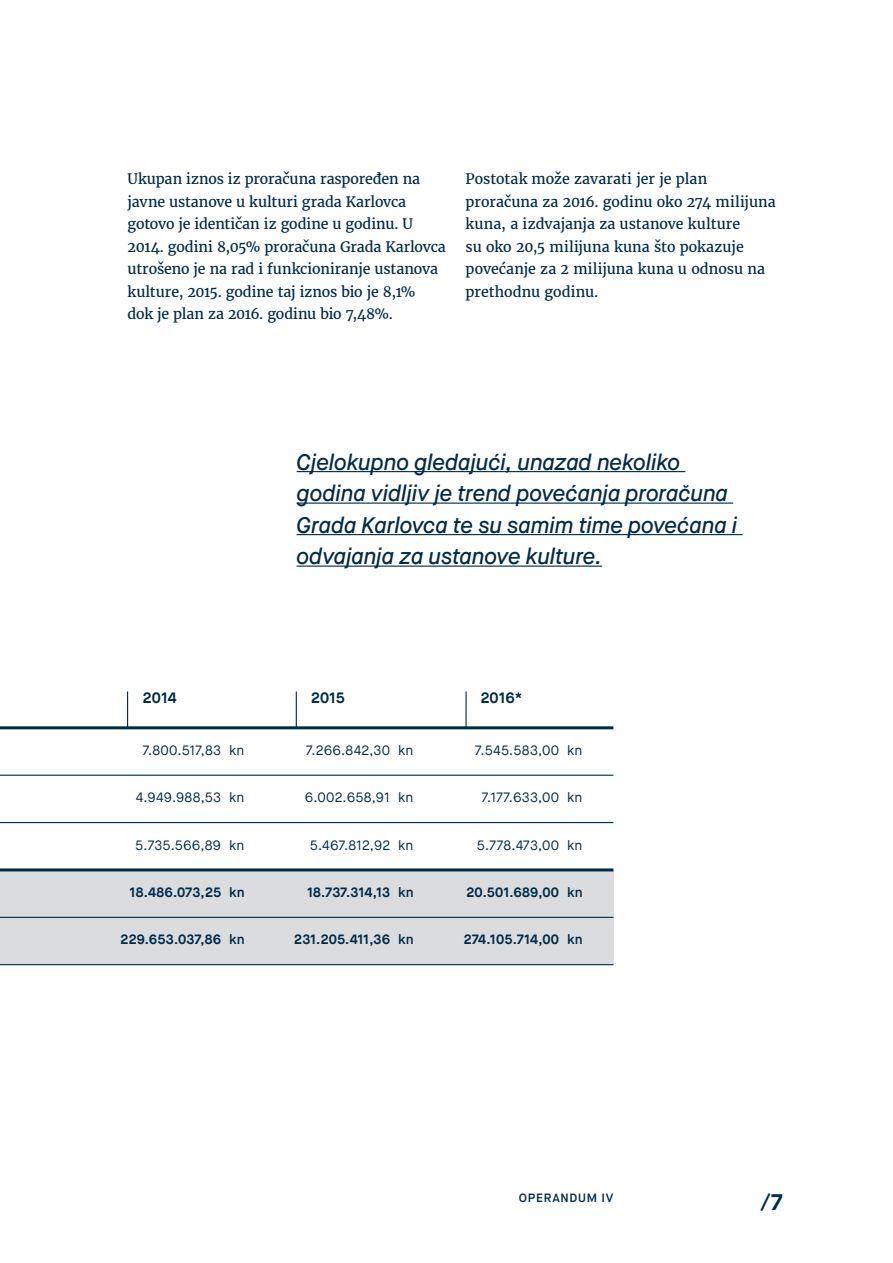
<style>
.page{position:relative;width:893px;height:1263px;background:#fff}
.page>*{position:absolute;margin:0;border:0;box-sizing:border-box;transform-origin:0 0}
.t1{font:italic 500 22.5px/31.5px "Maison Neue";letter-spacing:-.01em;color:#002b49}
.t2{font:700 22.5px "Maison Neue";color:#002b49}
.t3{font:700 15px "Maison Neue";color:#002b49}
.t4{font:14.25px/22.5px "Merriweather";letter-spacing:-.005em;color:#002b49}
.t5{font:13.5px "Maison Neue";letter-spacing:.015em;color:#002b49}
.t6{font:700 13.5px "Maison Neue";letter-spacing:.01em;color:#002b49}
.t7{font:700 13.5px "Maison Neue";letter-spacing:-.01em;color:#002b49}
.t8{font:600 13.5px "Maison Neue";letter-spacing:.01em;color:#002b49}
.t9{font:600 12px "Maison Neue";letter-spacing:.065em;color:#002b49}
</style>
<div class="page">
<div style="left:0;top:870px;width:613px;height:95px;background:#dbdcde"></div>
<hr style="left:0;top:775px;width:613px;height:1px;background:#002b49">
<hr style="left:0;top:822px;width:613px;height:1px;background:#002b49">
<hr style="left:0;top:868px;width:613px;height:3px;background:#002b49">
<hr style="left:0;top:917px;width:613px;height:1px;background:#002b49">
<hr style="left:0;top:964px;width:613px;height:1px;background:#002b49">
<hr style="left:0;top:726px;width:613px;height:3px;background:#002b49">
<hr style="left:127px;top:691px;width:1px;height:37px;background:#002b49">
<hr style="left:296px;top:691px;width:1px;height:37px;background:#002b49">
<hr style="left:465px;top:691px;width:2px;height:37px;background:#002b49">
<hr style="left:297px;top:471px;width:388px;height:1px;background:#002b49">
<hr style="left:297px;top:502px;width:436px;height:2px;background:#002b49">
<hr style="left:297px;top:534px;width:446px;height:1px;background:#002b49">
<hr style="left:297px;top:565px;width:305px;height:2px;background:#002b49">
<p class="t4" style="left:128px;top:168px;width:320px">Ukupan iznos iz proračuna raspoređen na javne ustanove u kulturi grada Karlovca gotovo je identičan iz godine u godinu. U 2014. godini 8,05% proračuna Grada Karlovca utrošeno je na rad i funkcioniranje ustanova kulture, 2015. godine taj iznos bio je 8,1%<br>dok je plan za 2016. godinu bio 7,48%.</p>
<p class="t4" style="left:466px;top:168px;width:312px">Postotak može zavarati jer je plan proračuna za 2016. godinu oko 274 milijuna kuna, a izdvajanja za ustanove kulture<br>su oko 20,5 milijuna kuna što pokazuje povećanje za 2 milijuna kuna u odnosu na prethodnu godinu.</p>
<h1 class="t1" style="left:297px;top:447px;width:442px">Cjelokupno gledajući, unazad nekoliko godina vidljiv je trend povećanja proračuna Grada Karlovca te su samim time povećana i odvajanja za ustanove kulture.</h1>
<p class="t3" style="left:143px;top:688px;width:35px">2014</p>
<p class="t3" style="left:311px;top:688px;width:35px">2015</p>
<p class="t3" style="left:481px;top:688px;width:43px">2016*</p>
<p class="t5" style="left:143px;top:742px;width:80px">7.800.517,83</p>
<p class="t5" style="left:136px;top:789px;width:87px">4.949.988,53</p>
<p class="t5" style="left:135px;top:836px;width:87px">5.735.566,89</p>
<p class="t6" style="left:130px;top:883px;width:93px">18.486.073,25</p>
<p class="t6" style="left:121px;top:931px;width:102px">229.653.037,86</p>
<p class="t5" style="left:229px;top:742px;width:17px">kn</p>
<p class="t5" style="left:229px;top:789px;width:17px">kn</p>
<p class="t5" style="left:229px;top:836px;width:17px">kn</p>
<p class="t8" style="left:229px;top:883px;width:17px">kn</p>
<p class="t8" style="left:229px;top:931px;width:17px">kn</p>
<p class="t5" style="left:306px;top:742px;width:86px">7.266.842,30</p>
<p class="t5" style="left:305px;top:789px;width:87px">6.002.658,91</p>
<p class="t5" style="left:310px;top:836px;width:82px">5.467.812,92</p>
<p class="t7" style="left:307px;top:883px;width:85px">18.737.314,13</p>
<p class="t6" style="left:294px;top:931px;width:97px">231.205.411,36</p>
<p class="t5" style="left:398px;top:742px;width:17px">kn</p>
<p class="t5" style="left:398px;top:789px;width:17px">kn</p>
<p class="t5" style="left:398px;top:836px;width:17px">kn</p>
<p class="t8" style="left:398px;top:883px;width:17px">kn</p>
<p class="t8" style="left:398px;top:931px;width:17px">kn</p>
<p class="t5" style="left:475px;top:742px;width:85px">7.545.583,00</p>
<p class="t5" style="left:482px;top:789px;width:79px">7.177.633,00</p>
<p class="t5" style="left:477px;top:836px;width:84px">5.778.473,00</p>
<p class="t6" style="left:466px;top:883px;width:94px">20.501.689,00</p>
<p class="t6" style="left:464px;top:931px;width:97px">274.105.714,00</p>
<p class="t5" style="left:567px;top:742px;width:17px">kn</p>
<p class="t5" style="left:567px;top:789px;width:17px">kn</p>
<p class="t5" style="left:567px;top:836px;width:17px">kn</p>
<p class="t8" style="left:567px;top:883px;width:17px">kn</p>
<p class="t8" style="left:567px;top:931px;width:17px">kn</p>
<p class="t9" style="left:519px;top:1190px;width:96px">OPERANDUM IV</p>
<h1 class="t2" style="left:761px;top:1188px;width:24px">/7</h1>
</div>
